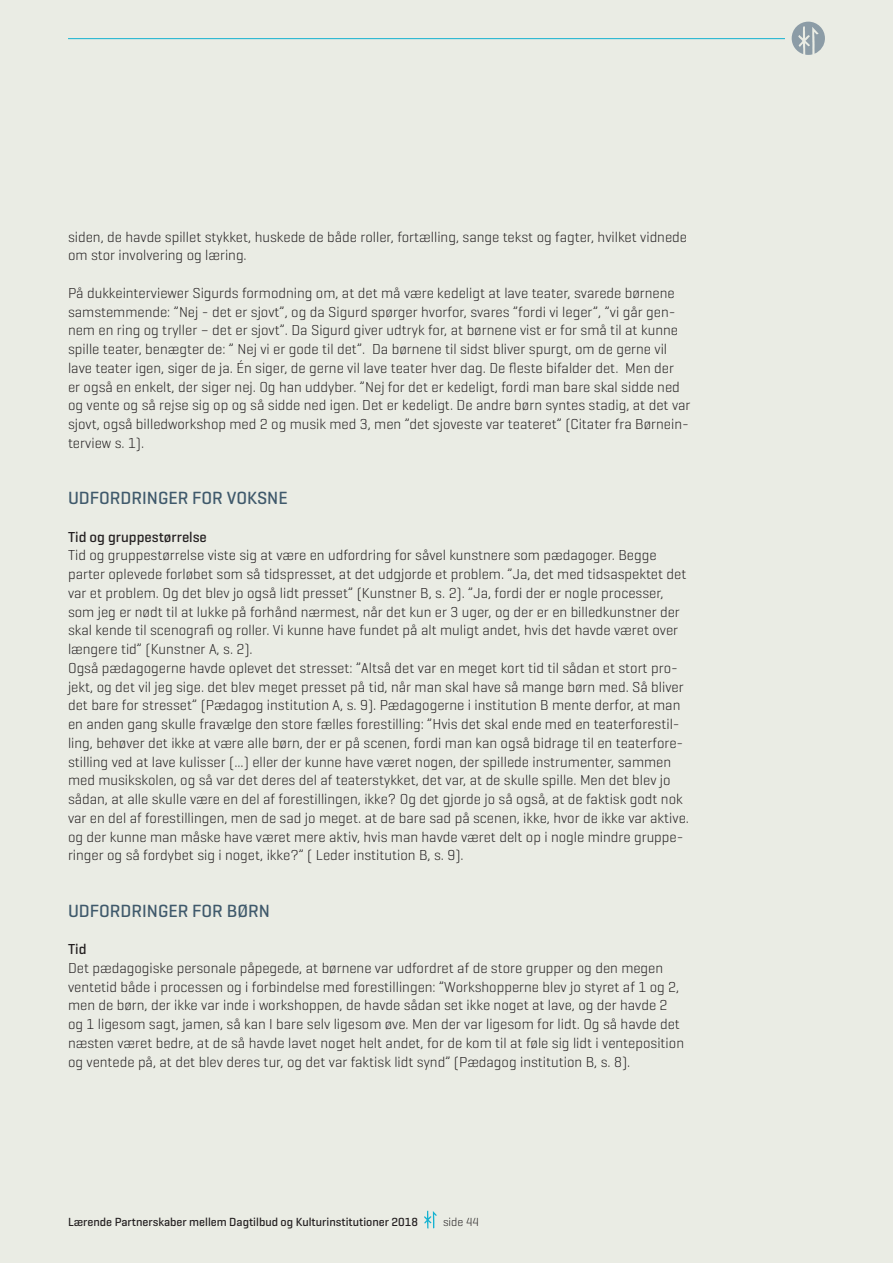
<style>
.page{position:relative;width:893px;height:1263px;background:#eaece4}
.page>*{position:absolute;margin:0;border:0;box-sizing:border-box;transform-origin:0 0}
.t1{font:500 18px "Geogrotesque";color:#3f596b}
.t2{font:300 14.7px/18.8px "Geogrotesque";color:#231f20}
.t3{font:500 14.7px "Geogrotesque";color:#231f20}
.t4{font:500 12px "Geogrotesque";color:#231f20}
.t5{font:300 12px "Geogrotesque";color:#231f20}
</style>
<div class="page">
<svg style="left:424px;top:1210px;width:13px;height:18px"></svg>
<hr style="left:68px;top:38px;width:717px;height:1px;background:#14b2d1">
<svg style="left:792px;top:22px;width:33px;height:33px"></svg>
<p class="t2" style="left:68px;top:227px;width:621px">siden, de havde spillet stykket, huskede de både roller, fortælling, sange tekst og fagter, hvilket vidnede om stor involvering og læring.</p>
<p class="t2" style="left:68px;top:283px;width:624px">På dukkeinterviewer Sigurds formodning om, at det må være kedeligt at lave teater, svarede børnene samstemmende: ”Nej - det er sjovt”, og da Sigurd spørger hvorfor, svares ”fordi vi leger”, ”vi går gen&shy;nem en ring og tryller – det er sjovt”. Da Sigurd giver udtryk for, at børnene vist er for små til at kunne spille teater, benægter de: ” Nej vi er gode til det”. Da børnene til sidst bliver spurgt, om de gerne vil lave teater igen, siger de ja. Én siger, de gerne vil lave teater hver dag. De fleste bifalder det. Men der<br>er også en enkelt, der siger nej. Og han uddyber. ”Nej for det er kedeligt, fordi man bare skal sidde ned og vente og så rejse sig op og så sidde ned igen. Det er kedeligt. De andre børn syntes stadig, at det var sjovt, også billedworkshop med 2 og musik med 3, men ”det sjoveste var teateret” (Citater fra Børnein&shy;terview s. 1).</p>
<p class="t1" style="left:68px;top:487px;width:221px">UDFORDRINGER FOR VOKSNE</p>
<p class="t3" style="left:68px;top:527px;width:140px">Tid og gruppestørrelse</p>
<p class="t2" style="left:68px;top:545px;width:620px">Tid og gruppestørrelse viste sig at være en udfordring for såvel kunstnere som pædagoger. Begge parter oplevede forløbet som så tidspresset, at det udgjorde et problem. ”Ja, det med tidsaspektet det var et problem. Og det blev jo også lidt presset” (Kunstner B, s. 2). ”Ja, fordi der er nogle processer, som jeg er nødt til at lukke på forhånd nærmest, når det kun er 3 uger, og der er en billedkunstner der skal kende til scenografi og roller. Vi kunne have fundet på alt muligt andet, hvis det havde været over længere tid” (Kunstner A, s. 2).<br>Også pædagogerne havde oplevet det stresset: ”Altså det var en meget kort tid til sådan et stort pro&shy;jekt, og det vil jeg sige. det blev meget presset på tid, når man skal have så mange børn med. Så bliver det bare for stresset” (Pædagog institution A, s. 9). Pædagogerne i institution B mente derfor, at man en anden gang skulle fravælge den store fælles forestilling: ”Hvis det skal ende med en teaterforestil&shy;ling, behøver det ikke at være alle børn, der er på scenen, fordi man kan også bidrage til en teaterfore&shy;stilling ved at lave kulisser (...) eller der kunne have været nogen, der spillede instrumenter, sammen med musikskolen, og så var det deres del af teaterstykket, det var, at de skulle spille. Men det blev jo sådan, at alle skulle være en del af forestillingen, ikke? Og det gjorde jo så også, at de faktisk godt nok var en del af forestillingen, men de sad jo meget. at de bare sad på scenen, ikke, hvor de ikke var aktive. og der kunne man måske have været mere aktiv, hvis man havde været delt op i nogle mindre gruppe&shy;ringer og så fordybet sig i noget, ikke?” ( Leder institution B, s. 9).</p>
<p class="t1" style="left:68px;top:899px;width:203px">UDFORDRINGER FOR BØRN</p>
<p class="t3" style="left:68px;top:940px;width:20px">Tid</p>
<p class="t2" style="left:68px;top:958px;width:618px">Det pædagogiske personale påpegede, at børnene var udfordret af de store grupper og den megen ventetid både i processen og i forbindelse med forestillingen: ”Workshopperne blev jo styret af 1 og 2, men de børn, der ikke var inde i workshoppen, de havde sådan set ikke noget at lave, og der havde 2 og 1 ligesom sagt, jamen, så kan I bare selv ligesom øve. Men der var ligesom for lidt. Og så havde det næsten været bedre, at de så havde lavet noget helt andet, for de kom til at føle sig lidt i venteposition og ventede på, at det blev deres tur, og det var faktisk lidt synd” (Pædagog institution B, s. 8).</p>
<p class="t4" style="left:68px;top:1214px;width:351px">Lærende Partnerskaber mellem Dagtilbud og Kulturinstitutioner 2018</p>
<p class="t5" style="left:443px;top:1214px;width:37px">side 44</p>
</div>
